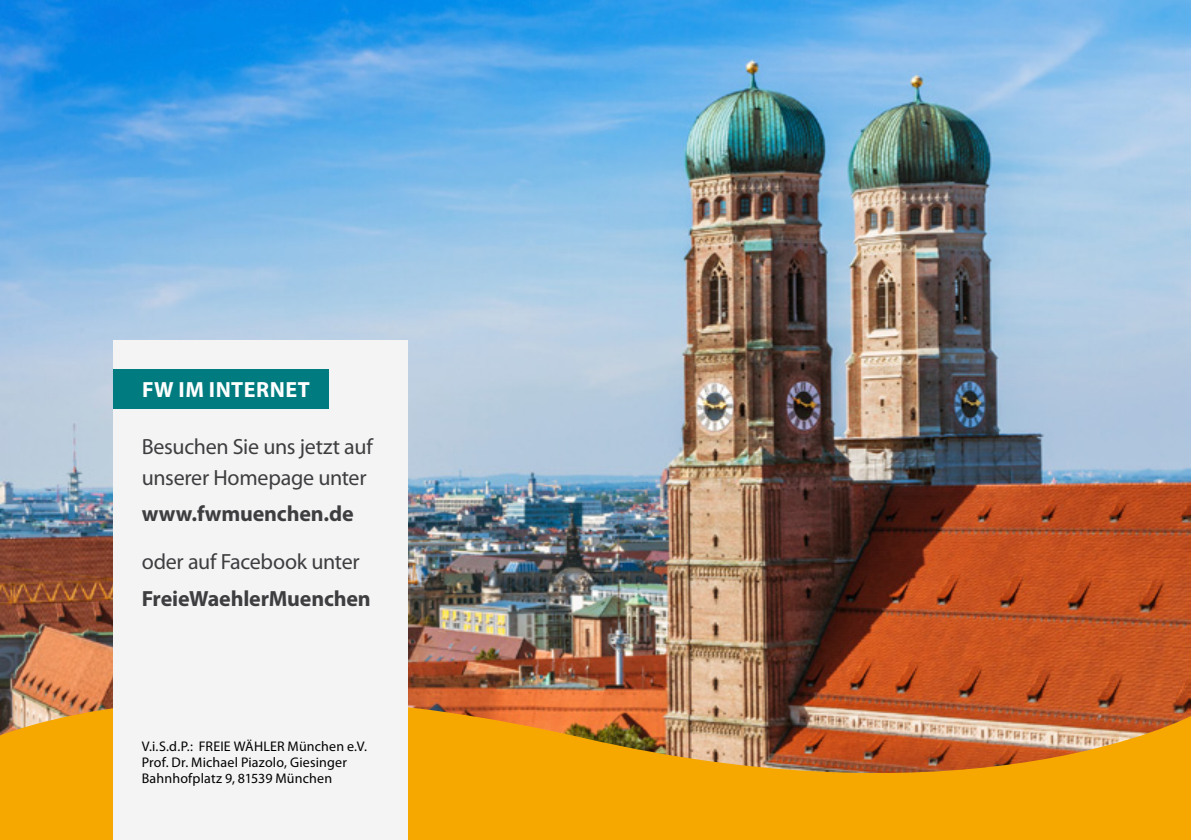
<style>
.page{position:relative;width:1191px;height:840px;background:#fff}
.page>*{position:absolute;margin:0;border:0;box-sizing:border-box;transform-origin:0 0}
.t1{font:22px/31px "Myriad Pro";letter-spacing:-.015em;color:#3e3d40}
.t2{font:700 22px "Myriad Pro";letter-spacing:-.005em;color:#3e3d40}
.t3{font:700 22px "Myriad Pro";letter-spacing:.025em;color:#fff}
.t4{font:14px/16px "Myriad Pro";letter-spacing:.01em;color:#000}
</style>
<div class="page">
<img style="left:0;top:0;width:1191px;height:648px">
<img style="left:0;top:648px;width:1191px;height:191px">
<div style="left:113px;top:340px;width:295px;height:499px;background:#f4f4f5"></div>
<div style="left:113px;top:369px;width:216px;height:39px;background:#007c80"></div>
<h1 class="t3" style="left:142px;top:375px;width:169px">FW im Internet</h1>
<h1 class="t1" style="left:142px;top:430px;width:232px">Besuchen Sie uns jetzt auf unserer Homepage unter</h1>
<h1 class="t2" style="left:142px;top:499px;width:213px">www.fwmuenchen.de</h1>
<h1 class="t1" style="left:142px;top:545px;width:219px">oder auf Facebook unter</h1>
<h1 class="t2" style="left:142px;top:584px;width:231px">FreieWaehlerMuenchen</h1>
<p class="t4" style="left:142px;top:737px;width:227px">V.i.S.d.P.: FREIE WÄHLER München e.V.<br>Prof. Dr. Michael Piazolo, Giesinger<br>Bahnhofplatz 9, 81539 München</p>
</div>
